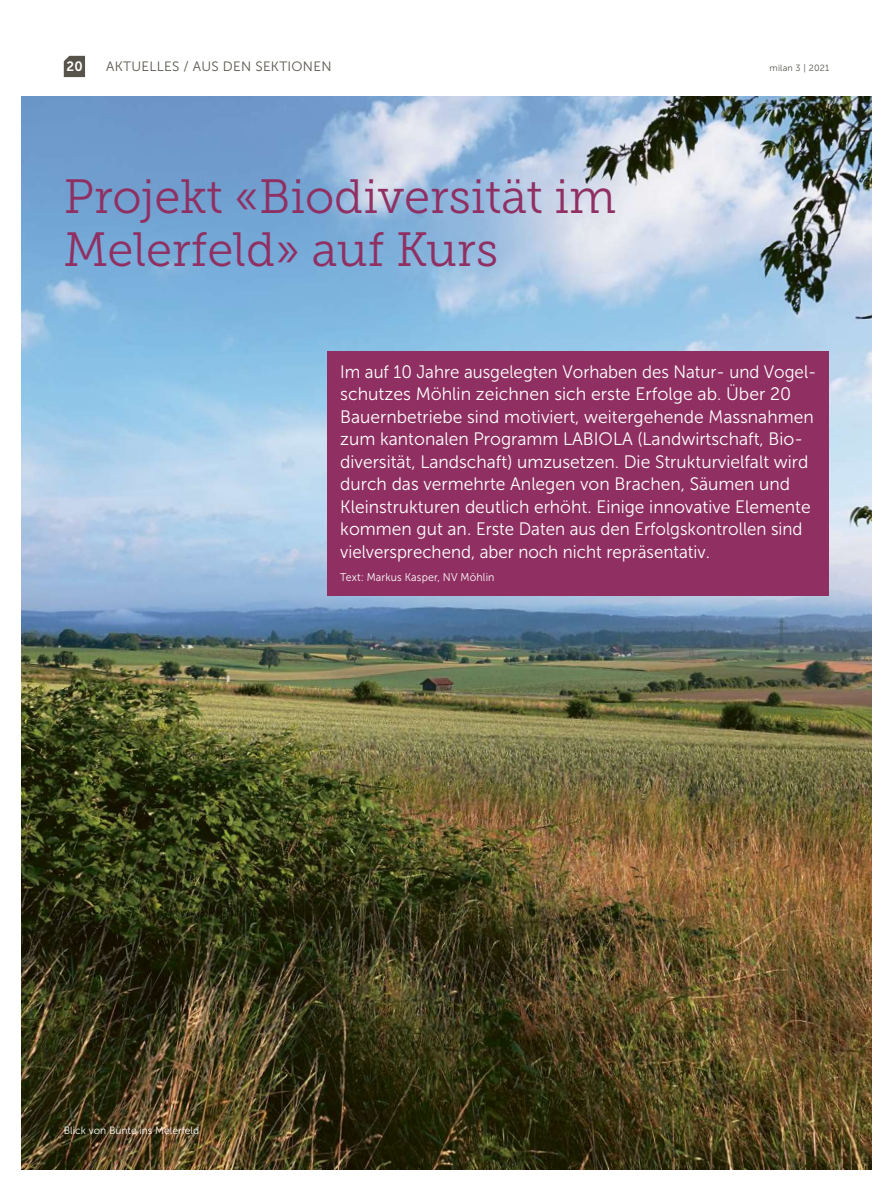
<style>
.page{position:relative;width:893px;height:1191px;background:#fff}
.page>*{position:absolute;margin:0;border:0;box-sizing:border-box;transform-origin:0 0}
.t1{font:48px/52.5px "Museo Slab 300";color:#903062}
.t2{font:18px/22.5px "Museo Sans 300";color:#fff;scale:.94 1}
.t3{font:13.5px "Museo Sans 300";letter-spacing:.02em;color:#57544b}
.t4{font:13.5px "Museo Sans 700";color:#fff}
.t5{font:11.25px "Museo Sans 300";letter-spacing:.015em;color:#fff;scale:.94 1}
.t6{font:10.5px "Museo Sans 300";color:#fff}
.t7{font:9px "Museo Sans 300";letter-spacing:.02em;color:#57544b}
</style>
<div class="page">
<svg style="left:64px;top:56px;width:21px;height:21px"></svg>
<img style="left:21px;top:96px;width:851px;height:1073px">
<div style="left:327px;top:351px;width:502px;height:244px;background:#903062"></div>
<p class="t4" style="left:67px;top:59px;width:18px">20</p>
<p class="t3" style="left:106px;top:59px;width:227px">AKTUELLES / AUS DEN SEKTIONEN</p>
<h1 class="t1" style="left:64px;top:171px;width:554px">Projekt «Biodiversität im<br>Melerfeld» auf Kurs</h1>
<p class="t7" style="left:770px;top:63px;width:61px">milan 3 | 2021</p>
<p class="t2" style="left:340px;top:360px;width:508px">Im auf 10 Jahre ausgelegten Vorhaben des Natur- und Vogel&shy;schutzes Möhlin zeichnen sich erste Erfolge ab. Über 20<br>Bauernbetriebe sind motiviert, weitergehende Massnahmen zum kantonalen Programm LABIOLA (Landwirtschaft, Bio&shy;diversität, Landschaft) umzusetzen. Die Strukturvielfalt wird durch das vermehrte Anlegen von Brachen, Säumen und Kleinstrukturen deutlich erhöht. Einige innovative Elemente kommen gut an. Erste Daten aus den Erfolgskontrollen sind vielversprechend, aber noch nicht repräsentativ.</p>
<p class="t5" style="left:340px;top:570px;width:166px">Text: Markus Kasper, NV Möhlin</p>
<p class="t6" style="left:64px;top:1124px;width:137px">Blick von Bünte ins Melerfeld</p>
</div>
